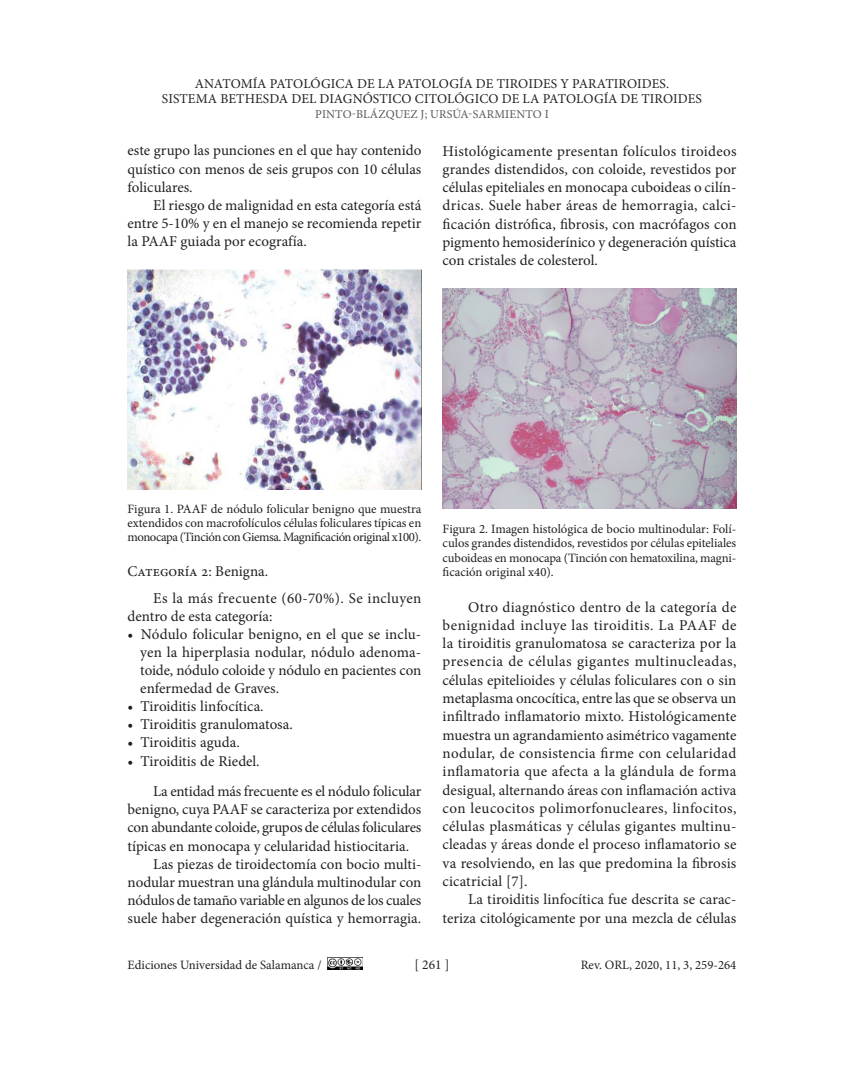
<style>
.page{position:relative;width:864px;height:1080px;background:#fff}
.page>*{position:absolute;margin:0;border:0;box-sizing:border-box;transform-origin:0 0}
.t1{font:15px/18.3px "Minion Pro";color:#231f20;text-align:justify}
.t2{font:15px "Minion Pro";letter-spacing:-.02em;color:#231f20}
.t3{font:15px/26.5px "Minion Pro";letter-spacing:.02em;color:#231f20}
.t4{font:13.5px/15px "Minion Pro";color:#231f20;text-align:center}
.t5{font:12.75px/14.5px "Minion Pro";letter-spacing:-.01em;color:#231f20;text-align:justify}
.t6{font:12px "Minion Pro";letter-spacing:.01em;color:#57585a}
</style>
<div class="page">
<img style="left:328px;top:957px;width:34px;height:12px">
<img style="left:128px;top:269px;width:293px;height:221px">
<img style="left:443px;top:289px;width:293px;height:220px">
<p class="t4" style="left:162px;top:76px;width:541px">ANATOMÍA PATOLÓGICA DE LA PATOLOGÍA DE TIROIDES Y PARATIROIDES.<br>SISTEMA BETHESDA DEL DIAGNÓSTICO CITOLÓGICO DE LA PATOLOGÍA DE TIROIDES</p>
<p class="t6" style="left:315px;top:106px;width:235px">PINTO-BLÁZQUEZ J; URSÚA-SARMIENTO I</p>
<p class="t1" style="left:128px;top:142px;width:295px">este grupo las punciones en el que hay contenido quístico con menos de seis grupos con 10 células foliculares.</p>
<p class="t1" style="left:128px;top:196px;width:295px;text-indent:26px">El riesgo de malignidad en esta categoría está entre 5-10% y en el manejo se recomienda repetir la PAAF guiada por ecografía.</p>
<p class="t1" style="left:443px;top:142px;width:295px">Histológicamente presentan folículos tiroideos grandes distendidos, con coloide, revestidos por células epiteliales en monocapa cuboideas o cilín&shy;dricas. Suele haber áreas de hemorragia, calci&shy;ficación distrófica, fibrosis, con macrófagos con pigmento hemosiderínico y degeneración quística con cristales de colesterol.</p>
<p class="t5" style="left:128px;top:502px;width:295px">Figura 1. PAAF de nódulo folicular benigno que muestra extendidos con macrofolículos células foliculares típicas en monocapa (Tinción con Giemsa. Magnificación original x100).</p>
<p class="t3" style="left:153px;top:558px;width:270px;text-indent:-26px">Categoría 2: Benigna.<br>Es la más frecuente (60-70%). Se incluyen</p>
<p class="t1" style="left:128px;top:607px;width:147px">dentro de esta categoría:</p>
<p class="t1" style="left:140px;top:625px;width:283px;text-indent:-13px">• Nódulo folicular benigno, en el que se inclu&shy;yen la hiperplasia nodular, nódulo adenoma&shy;toide, nódulo coloide y nódulo en pacientes con enfermedad de Graves.</p>
<p class="t1" style="left:128px;top:697px;width:138px">• Tiroiditis linfocítica.</p>
<p class="t1" style="left:128px;top:716px;width:167px">• Tiroiditis granulomatosa.</p>
<p class="t1" style="left:128px;top:734px;width:114px">• Tiroiditis aguda.</p>
<p class="t1" style="left:153px;top:745px;width:270px;line-height:30.8px;text-indent:-26px">• Tiroiditis de Riedel.<br>La entidad más frecuente es el nódulo folicular</p>
<p class="t1" style="left:128px;top:801px;width:295px">benigno, cuya PAAF se caracteriza por extendidos</p>
<p class="t2" style="left:128px;top:818px;width:295px">con abundante coloide, grupos de células foliculares</p>
<p class="t1" style="left:128px;top:837px;width:283px">típicas en monocapa y celularidad histiocitaria.</p>
<p class="t1" style="left:153px;top:855px;width:270px">Las piezas de tiroidectomía con bocio multi-</p>
<p class="t1" style="left:128px;top:873px;width:295px">nodular muestran una glándula multinodular con</p>
<p class="t2" style="left:128px;top:890px;width:295px">nódulos de tamaño variable en algunos de los cuales</p>
<p class="t1" style="left:128px;top:909px;width:295px">suele haber degeneración quística y hemorragia.</p>
<p class="t5" style="left:443px;top:521px;width:295px">Figura 2. Imagen histológica de bocio multinodular: Folí&shy;culos grandes distendidos, revestidos por células epiteliales cuboideas en monocapa (Tinción con hematoxilina, magni&shy;ficación original x40).</p>
<p class="t1" style="left:443px;top:598px;width:295px;text-indent:26px">Otro diagnóstico dentro de la categoría de benignidad incluye las tiroiditis. La PAAF de la tiroiditis granulomatosa se caracteriza por la presencia de células gigantes multinucleadas, células epitelioides y células foliculares con o sin metaplasma oncocítica, entre las que se observa un infiltrado inflamatorio mixto. Histológicamente muestra un agrandamiento asimétrico vagamente nodular, de consistencia firme con celularidad inflamatoria que afecta a la glándula de forma desigual, alternando áreas con inflamación activa con leucocitos polimorfonucleares, linfocitos, células plasmáticas y células gigantes multinu&shy;cleadas y áreas donde el proceso inflamatorio se va resolviendo, en las que predomina la fibrosis cicatricial [7].</p>
<p class="t1" style="left:443px;top:890px;width:295px;text-align:right">La tiroiditis linfocítica fue descrita se carac&shy;teriza citológicamente por una mezcla de células</p>
<p class="t5" style="left:128px;top:958px;width:196px">Ediciones Universidad de Salamanca /</p>
<p class="t4" style="left:415px;top:958px;width:36px">[ 261 ]</p>
<p class="t5" style="left:581px;top:958px;width:157px">Rev. ORL, 2020, 11, 3, 259-264</p>
</div>
